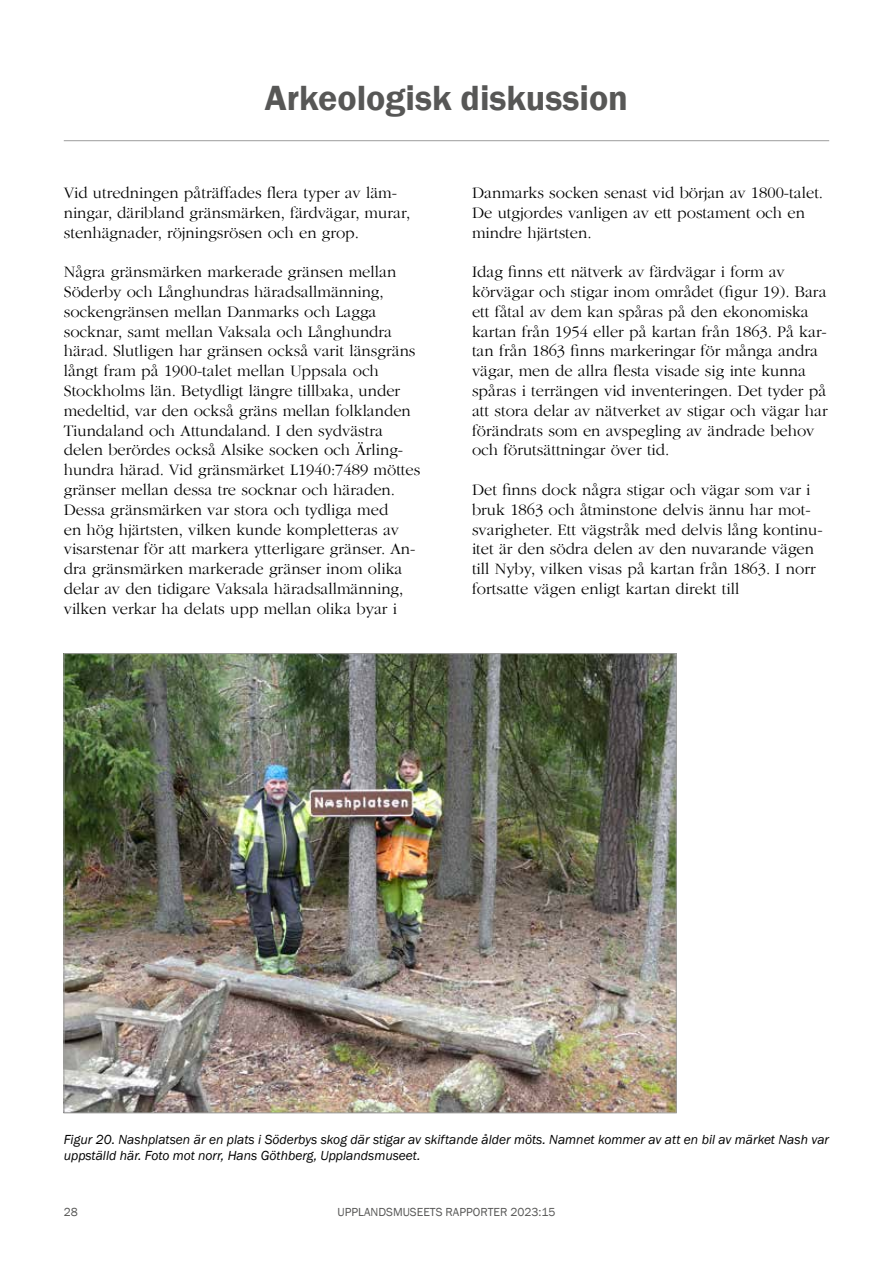
<style>
.page{position:relative;width:893px;height:1263px;background:#fff}
.page>*{position:absolute;margin:0;border:0;box-sizing:border-box;transform-origin:0 0}
.Huvudrubrik{font:600 36px "Franklin Gothic";color:#575756}
.UM_Brödtext_2{font:300 16.5px/19.8px "ITC Garamond Std";color:#000}
.UMBrödtext_1{font:300 16.5px/19.8px "ITC Garamond Std";color:#000}
.UM_Bildtext{font:italic 13.5px/16.2px "Franklin Gothic";color:#000}
.t1{font:12px "Franklin Gothic";color:#575756}
</style>
<div class="page">
<hr style="left:64px;top:140px;width:765px;height:1px;background:#9d9d9c">
<img style="left:66px;top:655px;width:608px;height:456px">
<h2 class="Huvudrubrik" style="left:265px;top:76px;width:365px">Arkeologisk diskussion</h2>
<p class="UMBrödtext_1" style="left:64px;top:183px;width:348px">Vid utredningen påträffades flera typer av läm&shy;ningar, däribland gränsmärken, färdvägar, murar, stenhägnader, röjningsrösen och en grop.</p>
<p class="UM_Brödtext_2" style="left:64px;top:262px;width:358px">Några gränsmärken markerade gränsen mellan Söderby och Långhundras häradsallmänning, sockengränsen mellan Danmarks och Lagga socknar, samt mellan Vaksala och Långhundra härad. Slutligen har gränsen också varit länsgräns långt fram på 1900-talet mellan Uppsala och Stockholms län. Betydligt längre tillbaka, under medeltid, var den också gräns mellan folklanden Tiundaland och Attundaland. I den sydvästra delen berördes också Alsike socken och Ärling&shy;hundra härad. Vid gränsmärket L1940:7489 möttes gränser mellan dessa tre socknar och häraden.<br>Dessa gränsmärken var stora och tydliga med<br>en hög hjärtsten, vilken kunde kompletteras av visarstenar för att markera ytterligare gränser. An&shy;dra gränsmärken markerade gränser inom olika delar av den tidigare Vaksala häradsallmänning, vilken verkar ha delats upp mellan olika byar i</p>
<p class="UM_Brödtext_2" style="left:472px;top:183px;width:353px">Danmarks socken senast vid början av 1800-talet.<br>De utgjordes vanligen av ett postament och en mindre hjärtsten.</p>
<p class="UM_Brödtext_2" style="left:472px;top:262px;width:357px">Idag finns ett nätverk av färdvägar i form av körvägar och stigar inom området (figur 19). Bara ett fåtal av dem kan spåras på den ekonomiska kartan från 1954 eller på kartan från 1863. På kar&shy;tan från 1863 finns markeringar för många andra vägar, men de allra flesta visade sig inte kunna spåras i terrängen vid inventeringen. Det tyder på att stora delar av nätverket av stigar och vägar har förändrats som en avspegling av ändrade behov och förutsättningar över tid.</p>
<p class="UM_Brödtext_2" style="left:472px;top:480px;width:352px">Det finns dock några stigar och vägar som var i bruk 1863 och åtminstone delvis ännu har mot&shy;svarigheter. Ett vägstråk med delvis lång kontinu&shy;itet är den södra delen av den nuvarande vägen till Nyby, vilken visas på kartan från 1863. I norr fortsatte vägen enligt kartan direkt till</p>
<p class="UM_Bildtext" style="left:64px;top:1131px;width:767px">Figur 20. Nashplatsen är en plats i Söderbys skog där stigar av skiftande ålder möts. Namnet kommer av att en bil av märket Nash var uppställd här. Foto mot norr, Hans Göthberg, Upplandsmuseet.</p>
<p class="t1" style="left:64px;top:1205px;width:16px">28</p>
<p class="t1" style="left:337px;top:1205px;width:219px">UPPLANDSMUSEETS RAPPORTER 2023:15</p>
</div>
